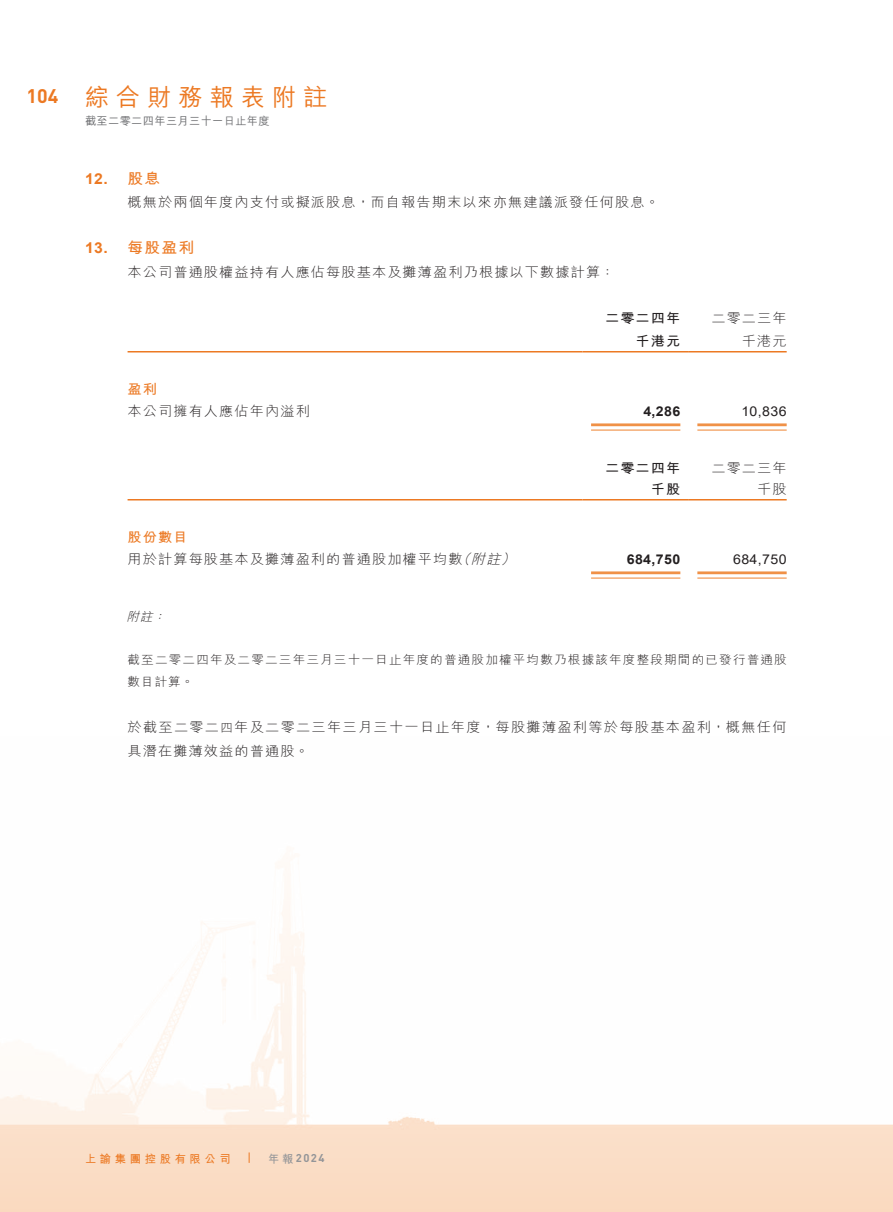
<style>
.page{position:relative;width:893px;height:1212px;background:#fff}
.page>*{position:absolute;margin:0;border:0;box-sizing:border-box;transform-origin:0 0}
.t1{font:500 24px "M Hei HK";letter-spacing:.3em;color:#ec7923}
.t2{font:700 15px "M Hei HK";color:#ec7923;scale:1.05 1}
.t3{font:700 15px "Arial";color:#ec7923;scale:1.05 1}
.t4{font:300 13.5px/21.8px "M Hei HK";letter-spacing:.08em;color:#231f20;scale:1.05 1}
.t5{font:700 13.5px "M Hei HK";letter-spacing:.08em;color:#231f20;scale:1.05 1}
.t6{font:13.5px "Arial";letter-spacing:.03em;color:#231f20;scale:1.05 1}
.t7{font:700 13.5px "Arial";letter-spacing:.03em;color:#231f20;scale:1.05 1}
.t8{font:700 13.5px "M Hei HK";color:#ec7923;scale:1.05 1}
.t9{font:300 12px/21.8px "M Hei HK";letter-spacing:.09em;color:#231f20;scale:1.05 1}
.t10{font:italic 300 12px "M Hei HK";color:#231f20;scale:1.05 1}
.t11{font:500 11.25px "M Hei HK";letter-spacing:.03em;color:#6c6d70}
.t12{font:700 11.25px "M Hei HK";letter-spacing:.33em;color:#ec7923}
.t13{font:700 11.25px "DIN Pro";color:#939598}
.s1{font-family:"DIN Pro";font-weight:700;font-size:19.5px}
.s2{font-family:"M Hei HK"}
.s3{font-family:"Arial"}
.s4{font-weight:700;color:#ec7923}
.s5{font-style:italic}
.s6{font-size:12px}
</style>
<div class="page">
<svg style="left:583px;top:352px;width:106px;height:79px"></svg>
<hr style="left:128px;top:351px;width:455px;height:1px;background:#ec7923">
<hr style="left:583px;top:351px;width:106px;height:1px;background:#ec7923">
<hr style="left:689px;top:351px;width:98px;height:1px;background:#ec7923">
<hr style="left:591px;top:423px;width:89px;height:3px;background:#f09147">
<hr style="left:591px;top:429px;width:89px;height:2px;background:#f09147">
<hr style="left:697px;top:423px;width:90px;height:3px;background:#f09147">
<hr style="left:697px;top:429px;width:90px;height:2px;background:#f09147">
<svg style="left:583px;top:500px;width:106px;height:79px"></svg>
<hr style="left:128px;top:499px;width:455px;height:1px;background:#ec7923">
<hr style="left:583px;top:499px;width:106px;height:1px;background:#ec7923">
<hr style="left:689px;top:499px;width:98px;height:1px;background:#ec7923">
<hr style="left:591px;top:571px;width:89px;height:3px;background:#f09147">
<hr style="left:591px;top:577px;width:89px;height:2px;background:#f09147">
<hr style="left:697px;top:571px;width:90px;height:3px;background:#f09147">
<hr style="left:697px;top:577px;width:90px;height:2px;background:#f09147">
<h1 class="t1" style="left:27px;top:80px;width:302px"><span class="s1">104</span> 綜合財務報表附註</h1>
<p class="t11" style="left:85px;top:113px;width:186px">截至二零二四年三月三十一日止年度</p>
<p class="t3" style="left:85px;top:168px;width:73px">12. <span class="s2">股息</span></p>
<p class="t4" style="left:128px;top:190px;width:508px">概無於兩個年度內支付或擬派股息，而自報告期末以來亦無建議派發任何股息。</p>
<p class="t2" style="left:85px;top:237px;width:106px"><span class="s3">13.</span> 每股盈利</p>
<p class="t4" style="left:128px;top:260px;width:465px">本公司普通股權益持有人應佔每股基本及攤薄盈利乃根據以下數據計算：</p>
<p class="t5" style="left:605px;top:308px;width:73px">二零二四年</p>
<p class="t4" style="left:711px;top:307px;width:73px">二零二三年</p>
<p class="t5" style="left:636px;top:331px;width:44px">千港元</p>
<p class="t4" style="left:742px;top:330px;width:44px">千港元</p>
<p class="t8" style="left:128px;top:379px;width:30px">盈利</p>
<p class="t4" style="left:128px;top:400px;width:175px">本公司擁有人應佔年內溢利</p>
<p class="t7" style="left:643px;top:402px;width:37px">4,286</p>
<p class="t6" style="left:741px;top:402px;width:45px">10,836</p>
<p class="t4" style="left:128px;top:526px;width:375px"><span class="s4">股份數目<br></span>用於計算每股基本及攤薄盈利的普通股加權平均數<span class="s5">（附註）</span></p>
<p class="t5" style="left:605px;top:458px;width:73px">二零二四年</p>
<p class="t4" style="left:711px;top:456px;width:73px">二零二三年</p>
<p class="t5" style="left:651px;top:479px;width:30px">千股</p>
<p class="t4" style="left:757px;top:478px;width:30px">千股</p>
<p class="t7" style="left:627px;top:550px;width:53px">684,750</p>
<p class="t6" style="left:733px;top:550px;width:53px">684,750</p>
<p class="t10" style="left:126px;top:608px;width:43px">附註：</p>
<p class="t9" style="left:128px;top:648px;width:629px">截至二零二四年及二零二三年三月三十一日止年度的普通股加權平均數乃根據該年度整段期間的已發行普通股數目計算。</p>
<p class="t4" style="left:128px;top:715px;width:629px;line-height:23.2px">於截至二零二<span class="s6">四</span>年及二零二三年三月三十一日止年度，每股攤薄盈利等於每股基本盈利，概無任何具潛在攤薄效益的普通股。</p>
<p class="t12" style="left:85px;top:1150px;width:147px">上諭集團控股有限公司</p>
<p class="t13" style="left:268px;top:1150px;width:58px"><span class="s2">年報</span>2024</p>
</div>
